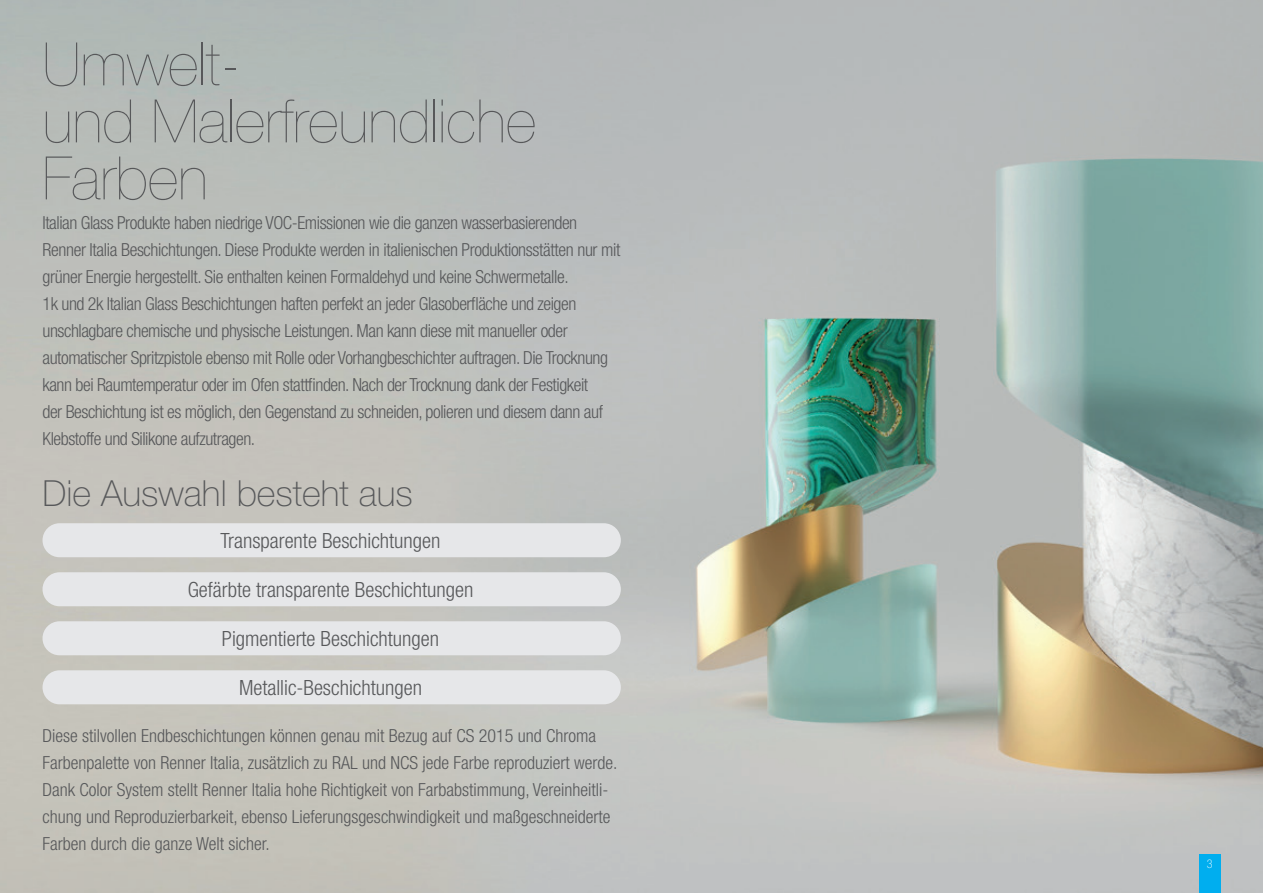
<style>
.page{position:relative;width:1263px;height:893px;background:#fff}
.page>*{position:absolute;margin:0;border:0;box-sizing:border-box;transform-origin:0 0}
.t1{font:200 60px/57px "Helvetica Neue LT Std";color:#57585a}
.t2{font:100 36px "Helvetica Neue LT Std";color:#57585a}
.t3{font:300 condensed 21px "Helvetica Neue LT Std";color:#57585a}
.t4{font:300 condensed 18px/27px "Helvetica Neue LT Std";letter-spacing:-.02em;color:#57585a}
.t5{font:300 condensed 18px/27px "Helvetica Neue LT Std";color:#57585a}
.t6{font:100 condensed 12px "Helvetica Neue LT Std";color:#fff}
</style>
<div class="page">
<img style="left:1px;top:0;width:1262px;height:893px">
<img style="left:0;top:0;width:1px;height:893px">
<div style="left:43px;top:523px;width:578px;height:34px;background:#e6e7e9;border-radius:17px"></div>
<div style="left:43px;top:572px;width:578px;height:34px;background:#e6e7e9;border-radius:17px"></div>
<div style="left:43px;top:621px;width:578px;height:34px;background:#e6e7e9;border-radius:17px"></div>
<div style="left:43px;top:670px;width:578px;height:34px;background:#e6e7e9;border-radius:17px"></div>
<div style="left:1199px;top:855px;width:21px;height:38px;background:#00aeef"></div>
<h1 class="t1" style="left:43px;top:35px;width:495px">Umwelt-<br>und Malerfreundliche<br>Farben</h1>
<p class="t4" style="left:43px;top:209px;width:579px">Italian Glass Produkte haben niedrige VOC-Emissionen wie die ganzen wasserbasierenden Renner Italia Beschichtungen. Diese Produkte werden in italienischen Produktionsstätten nur mit grüner Energie hergestellt. Sie enthalten keinen Formaldehyd und keine Schwermetalle.<br>1k und 2k Italian Glass Beschichtungen haften perfekt an jeder Glasoberfläche und zeigen unschlagbare chemische und physische Leistungen. Man kann diese mit manueller oder automatischer Spritzpistole ebenso mit Rolle oder Vorhangbeschichter auftragen. Die Trocknung kann bei Raumtemperatur oder im Ofen stattfinden. Nach der Trocknung dank der Festigkeit<br>der Beschichtung ist es möglich, den Gegenstand zu schneiden, polieren und diesem dann auf Klebstoffe und Silikone aufzutragen.</p>
<h2 class="t2" style="left:43px;top:473px;width:372px">Die Auswahl besteht aus</h2>
<p class="t3" style="left:221px;top:528px;width:221px">Transparente Beschichtungen</p>
<p class="t3" style="left:188px;top:577px;width:287px">Gefärbte transparente Beschichtungen</p>
<p class="t3" style="left:222px;top:626px;width:219px">Pigmentierte Beschichtungen</p>
<p class="t3" style="left:239px;top:675px;width:185px">Metallic-Beschichtungen</p>
<p class="t5" style="left:43px;top:722px;width:576px">Diese stilvollen Endbeschichtungen können genau mit Bezug auf CS 2015 und Chroma Farbenpalette von Renner Italia, zusätzlich zu RAL und NCS jede Farbe reproduziert werde.<br>Dank Color System stellt Renner Italia hohe Richtigkeit von Farbabstimmung, Vereinheitli&shy;chung und Reproduzierbarkeit, ebenso Lieferungsgeschwindigkeit und maßgeschneiderte Farben durch die ganze Welt sicher.</p>
<p class="t6" style="left:1207px;top:857px;width:7px">3</p>
</div>
